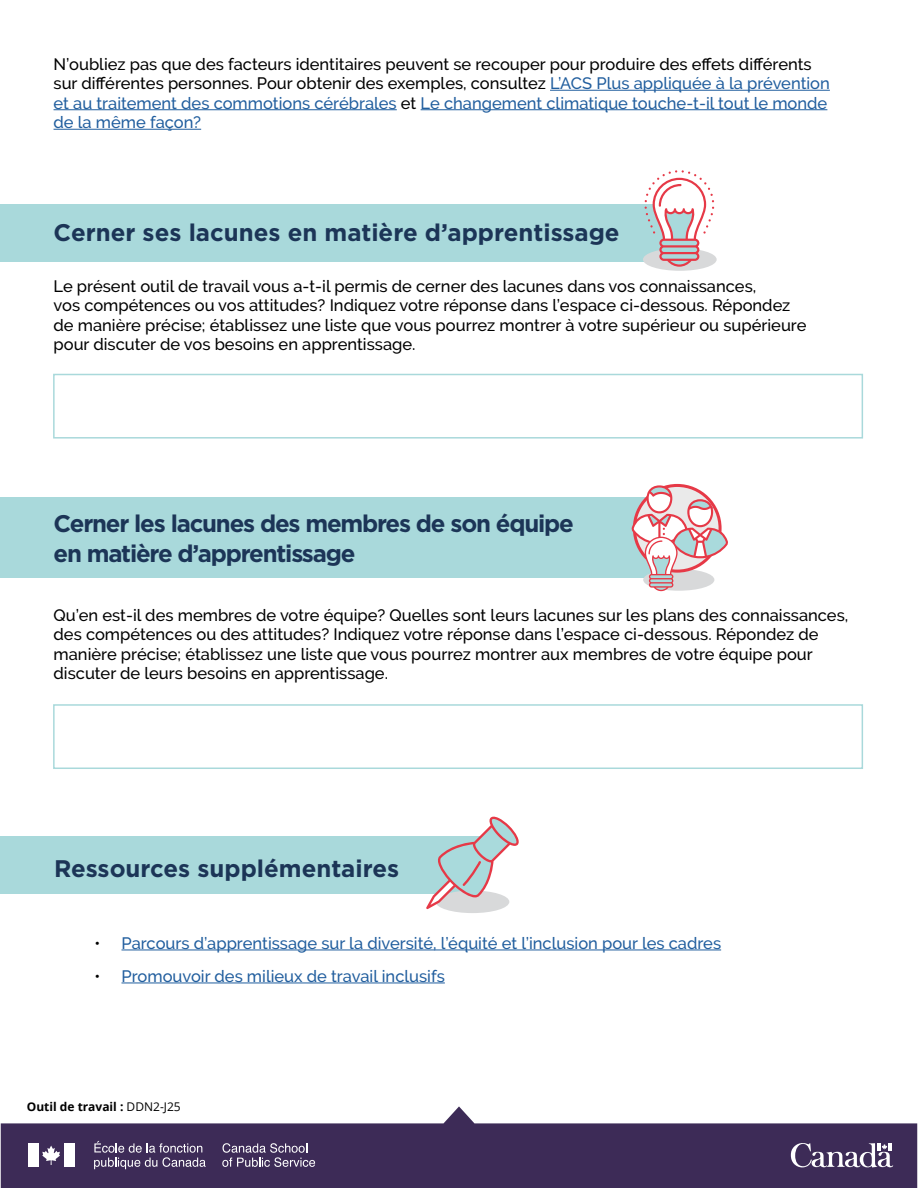
<style>
.page{position:relative;width:918px;height:1188px;background:#fff}
.page>*{position:absolute;margin:0;border:0;box-sizing:border-box;transform-origin:0 0}
.t1{font:700 24px "Gotham";letter-spacing:-.015em;color:#1c3557}
.t2{font:700 24px/30px "Gotham";letter-spacing:-.05em;color:#1c3557}
.Paragraph___P{font:500 16.5px/19.5px "Raleway";color:#000}
.t3{font:500 16.5px "Raleway";color:#215e9e}
.t4{font:700 12px "Open Sans";color:#000}
.s1{color:#215e9e}
.s2{color:#000}
.s3{font-weight:400}
</style>
<div class="page">
<svg style="left:1px;top:1106px;width:916px;height:82px;fill:#3d2b57"></svg>
<svg style="left:791px;top:1143px;width:102px;height:24px"></svg>
<svg style="left:222px;top:1143px;width:93px;height:24px;background:#695b7d"></svg>
<div style="left:28px;top:1144px;width:10px;height:23px;background:#fff"></div>
<svg style="left:42px;top:1146px;width:18px;height:19px"></svg>
<div style="left:64px;top:1144px;width:11px;height:23px;background:#fff"></div>
<svg style="left:94px;top:1141px;width:112px;height:28px;background:#645578"></svg>
<div style="left:0;top:836px;width:483px;height:57px;background:#a9d9db"></div>
<div style="left:436px;top:891px;width:73px;height:22px;background:#d8d9da;border-radius:50%"></div>
<svg style="left:426px;top:816px;width:93px;height:93px"></svg>
<div style="left:0;top:204px;width:686px;height:57px;background:#a9d9db"></div>
<div style="left:643px;top:248px;width:74px;height:23px;background:#d8d9da;border-radius:50%"></div>
<svg style="left:645px;top:170px;width:69px;height:98px"></svg>
<div style="left:0;top:497px;width:686px;height:81px;background:#a9d9db"></div>
<svg style="left:631px;top:484px;width:97px;height:108px"></svg>
<div style="left:53px;top:374px;width:810px;height:65px;border:2px solid #a9d9db"></div>
<div style="left:53px;top:704px;width:810px;height:65px;border:2px solid #a9d9db"></div>
<hr style="left:550px;top:90px;width:280px;height:1px;background:#215e9e">
<hr style="left:54px;top:109px;width:343px;height:1px;background:#215e9e">
<hr style="left:421px;top:109px;width:406px;height:1px;background:#215e9e">
<hr style="left:54px;top:129px;width:147px;height:1px;background:#215e9e">
<hr style="left:122px;top:950px;width:599px;height:1px;background:#215e9e">
<hr style="left:122px;top:983px;width:323px;height:1px;background:#215e9e">
<p class="Paragraph___P" style="left:54px;top:54px;width:778px">N’oubliez pas que des facteurs identitaires peuvent se recouper pour produire des effets différents sur différentes personnes. Pour obtenir des exemples, consultez <span class="s1">L’ACS Plus appliquée à la prévention et au traitement des commotions cérébrales</span> et <span class="s1">Le changement climatique touche-t-il tout le monde de la même façon?</span></p>
<h1 class="t1" style="left:54px;top:217px;width:568px">Cerner ses lacunes en matière d’apprentissage</h1>
<p class="Paragraph___P" style="left:54px;top:276px;width:754px">Le présent outil de travail vous a-t-il permis de cerner des lacunes dans vos connaissances,<br>vos compétences ou vos attitudes? Indiquez votre réponse dans l’espace ci-dessous. Répondez de manière précise; établissez une liste que vous pourrez montrer à votre supérieur ou supérieure pour discuter de vos besoins en apprentissage.</p>
<h1 class="t2" style="left:54px;top:508px;width:522px">Cerner les lacunes des membres de son équipe en matière d’apprentissage</h1>
<p class="Paragraph___P" style="left:54px;top:605px;width:796px">Qu’en est-il des membres de votre équipe? Quelles sont leurs lacunes sur les plans des connaissances, des compétences ou des attitudes? Indiquez votre réponse dans l’espace ci-dessous. Répondez de manière précise; établissez une liste que vous pourrez montrer aux membres de votre équipe pour discuter de leurs besoins en apprentissage.</p>
<h1 class="t1" style="left:54px;top:852px;width:347px">Ressources supplémentaires</h1>
<p class="t3" style="left:94px;top:933px;width:628px"><span class="s2">•</span> Parcours d’apprentissage sur la diversité, l’équité et l’inclusion pour les cadres</p>
<p class="t3" style="left:94px;top:966px;width:352px"><span class="s2">•</span> Promouvoir des milieux de travail inclusifs</p>
<p class="t4" style="left:27px;top:1098px;width:156px">Outil de travail : <span class="s3">DDN2-J25</span></p>
</div>
